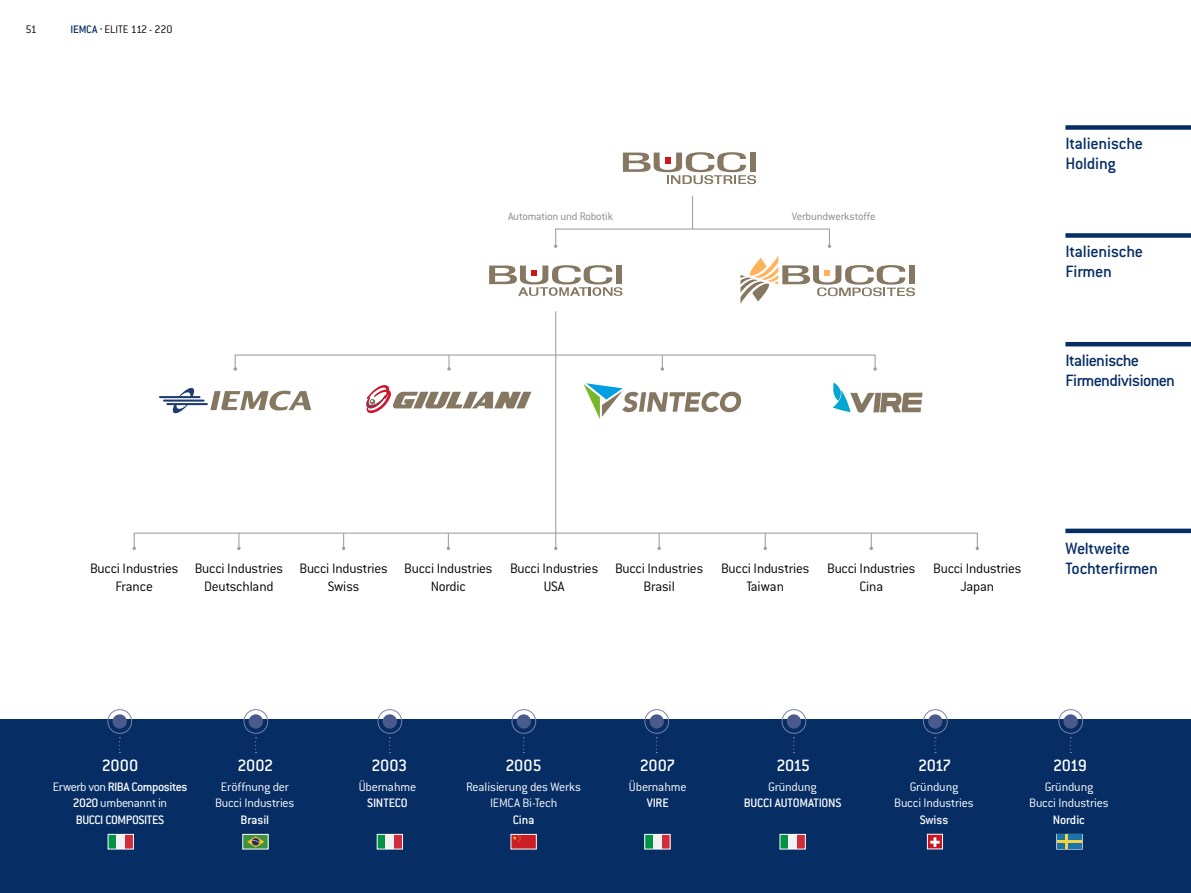
<style>
.page{position:relative;width:1191px;height:893px;background:#fff}
.page>*{position:absolute;margin:0;border:0;box-sizing:border-box;transform-origin:0 0}
.t1{font:500 18px "Conduit ITC";letter-spacing:-.02em;color:#062d64}
.t2{font:500 18px "Conduit ITC";letter-spacing:-.03em;color:#fff}
.t3{font:300 15px/18px "Conduit ITC";letter-spacing:-.015em;color:#000;text-align:center}
.t4{font:300 13.5px "Conduit ITC";letter-spacing:-.015em;color:#fff}
.t5{font:500 13.5px "Conduit ITC";letter-spacing:-.02em;color:#fff}
.t6{font:300 12px "Conduit ITC";letter-spacing:-.015em;color:#878787}
.t7{font:300 12px "Conduit ITC";letter-spacing:-.015em;color:#000}
.s1{font-weight:500;color:#062d64}
.s2{font-family:"Myriad Pro";font-weight:400;font-style:italic}
.s3{font-weight:300}
.s4{font-weight:500}
</style>
<div class="page">
<div style="left:0;top:719px;width:1191px;height:174px;background:#062d64"></div>
<hr style="left:692px;top:196px;width:1px;height:33px;background:#9d9d9c">
<hr style="left:555px;top:311px;width:1px;height:236px;background:#9d9d9c">
<svg style="left:132px;top:532px;width:847px;height:18px"></svg>
<svg style="left:554px;top:228px;width:277px;height:20px"></svg>
<svg style="left:233px;top:354px;width:643px;height:17px"></svg>
<svg style="left:623px;top:152px;width:133px;height:32px"></svg>
<svg style="left:159px;top:388px;width:152px;height:25px"></svg>
<svg style="left:366px;top:385px;width:165px;height:28px"></svg>
<svg style="left:583px;top:383px;width:158px;height:36px"></svg>
<svg style="left:833px;top:382px;width:89px;height:31px"></svg>
<svg style="left:489px;top:265px;width:133px;height:31px"></svg>
<svg style="left:740px;top:256px;width:175px;height:48px"></svg>
<div style="left:1065px;top:125px;width:126px;height:5px;background:#062d64"></div>
<div style="left:1065px;top:233px;width:126px;height:5px;background:#062d64"></div>
<hr style="left:1065px;top:342px;width:126px;height:4px;background:#062d64">
<hr style="left:1065px;top:529px;width:126px;height:4px;background:#062d64">
<div style="left:249px;top:714px;width:14px;height:15px;background:#495a8c;border-radius:50%"></div>
<div style="left:243px;top:709px;width:25px;height:25px;border:1px solid #7881ab;border-radius:50%"></div>
<svg style="left:242px;top:834px;width:27px;height:16px"></svg>
<div style="left:516px;top:714px;width:15px;height:15px;background:#495a8c;border-radius:50%"></div>
<div style="left:511px;top:709px;width:25px;height:25px;border:1px solid #7881ab;border-radius:50%"></div>
<svg style="left:510px;top:834px;width:27px;height:16px"></svg>
<div style="left:112px;top:714px;width:15px;height:15px;background:#495a8c;border-radius:50%"></div>
<div style="left:107px;top:709px;width:25px;height:25px;border:1px solid #7881ab;border-radius:50%"></div>
<svg style="left:107px;top:834px;width:27px;height:16px"></svg>
<div style="left:382px;top:714px;width:15px;height:15px;background:#495a8c;border-radius:50%"></div>
<div style="left:377px;top:709px;width:25px;height:25px;border:1px solid #7881ab;border-radius:50%"></div>
<svg style="left:376px;top:834px;width:27px;height:16px"></svg>
<div style="left:649px;top:714px;width:15px;height:15px;background:#495a8c;border-radius:50%"></div>
<div style="left:644px;top:709px;width:25px;height:25px;border:1px solid #7881ab;border-radius:50%"></div>
<svg style="left:644px;top:834px;width:26px;height:16px"></svg>
<div style="left:786px;top:714px;width:15px;height:15px;background:#495a8c;border-radius:50%"></div>
<div style="left:781px;top:709px;width:25px;height:25px;border:1px solid #7881ab;border-radius:50%"></div>
<svg style="left:779px;top:834px;width:27px;height:16px"></svg>
<div style="left:1063px;top:714px;width:14px;height:15px;background:#495a8c;border-radius:50%"></div>
<div style="left:1058px;top:709px;width:25px;height:25px;border:1px solid #7881ab;border-radius:50%"></div>
<svg style="left:1056px;top:834px;width:26px;height:16px"></svg>
<div style="left:1057px;top:835px;width:24px;height:14px;background:#1b73ab"></div>
<hr style="left:1064px;top:835px;width:3px;height:14px;background:#f7d23f">
<hr style="left:1057px;top:840px;width:24px;height:3px;background:#f7d23f">
<div style="left:928px;top:714px;width:14px;height:15px;background:#495a8c;border-radius:50%"></div>
<div style="left:923px;top:709px;width:24px;height:25px;border:1px solid #7881ab;border-radius:50%"></div>
<svg style="left:934px;top:737px;width:2px;height:16px"></svg>
<svg style="left:926px;top:834px;width:17px;height:15px"></svg>
<p class="t7" style="left:26px;top:23px;width:13px">51</p>
<p class="t7" style="left:71px;top:23px;width:103px"><span class="s1">IEMCA</span> <span class="s2">·</span> ELITE 112 - 220</p>
<p class="t6" style="left:508px;top:210px;width:107px">Automation und Robotik</p>
<p class="t6" style="left:792px;top:209px;width:85px">Verbundwerkstoffe</p>
<p class="t1" style="left:1065px;top:134px;width:79px">Italienische</p>
<p class="t1" style="left:1065px;top:153px;width:52px">Holding</p>
<p class="t1" style="left:1065px;top:242px;width:79px">Italienische</p>
<p class="t1" style="left:1065px;top:261px;width:48px">Firmen</p>
<p class="t1" style="left:1065px;top:350px;width:75px">Italienische</p>
<p class="t1" style="left:1065px;top:370px;width:111px">Firmendivisionen</p>
<p class="t3" style="left:90px;top:559px;width:90px">Bucci Industries</p>
<p class="t3" style="left:115px;top:577px;width:39px">France</p>
<p class="t3" style="left:195px;top:559px;width:90px">Bucci Industries</p>
<p class="t3" style="left:204px;top:577px;width:71px">Deutschland</p>
<p class="t3" style="left:299px;top:559px;width:90px">Bucci Industries</p>
<p class="t3" style="left:328px;top:577px;width:33px">Swiss</p>
<p class="t3" style="left:404px;top:559px;width:90px">Bucci Industries</p>
<p class="t3" style="left:431px;top:577px;width:37px">Nordic</p>
<p class="t3" style="left:510px;top:559px;width:90px">Bucci Industries</p>
<p class="t3" style="left:544px;top:577px;width:22px">USA</p>
<p class="t3" style="left:615px;top:559px;width:90px">Bucci Industries<br>Brasil</p>
<p class="t3" style="left:827px;top:559px;width:90px">Bucci Industries<br>Cina</p>
<p class="t3" style="left:721px;top:559px;width:90px">Bucci Industries</p>
<p class="t3" style="left:746px;top:577px;width:39px">Taiwan</p>
<p class="t3" style="left:933px;top:559px;width:90px">Bucci Industries</p>
<p class="t3" style="left:960px;top:577px;width:35px">Japan</p>
<p class="t1" style="left:1065px;top:539px;width:66px">Weltweite</p>
<p class="t1" style="left:1065px;top:558px;width:94px">Tochterfirmen</p>
<p class="t2" style="left:102px;top:755px;width:38px">2000</p>
<p class="t2" style="left:237px;top:755px;width:37px">2002</p>
<p class="t2" style="left:371px;top:755px;width:37px">2003</p>
<p class="t2" style="left:505px;top:755px;width:38px">2005</p>
<p class="t2" style="left:639px;top:755px;width:37px">2007</p>
<p class="t2" style="left:776px;top:755px;width:35px">2015</p>
<p class="t2" style="left:918px;top:755px;width:35px">2017</p>
<p class="t2" style="left:1053px;top:755px;width:35px">2019</p>
<p class="t5" style="left:53px;top:779px;width:136px"><span class="s3">Erwerb von</span> RIBA Composites</p>
<p class="t4" style="left:73px;top:796px;width:96px"><span class="s4">2020</span> umbenannt in</p>
<p class="t5" style="left:76px;top:812px;width:90px">BUCCI COMPOSITES</p>
<p class="t4" style="left:221px;top:780px;width:69px">Eröffnung der</p>
<p class="t4" style="left:215px;top:796px;width:81px">Bucci Industries</p>
<p class="t5" style="left:240px;top:812px;width:30px">Brasil</p>
<p class="t4" style="left:359px;top:780px;width:59px">Übernahme</p>
<p class="t5" style="left:367px;top:795px;width:42px">SINTECO</p>
<p class="t4" style="left:466px;top:780px;width:116px">Realisierung des Werks</p>
<p class="t4" style="left:490px;top:796px;width:69px">IEMCA Bi-Tech</p>
<p class="t5" style="left:513px;top:812px;width:23px">Cina</p>
<p class="t4" style="left:629px;top:780px;width:59px">Übernahme</p>
<p class="t5" style="left:646px;top:795px;width:24px">VIRE</p>
<p class="t4" style="left:768px;top:780px;width:50px">Gründung</p>
<p class="t5" style="left:743px;top:795px;width:99px">BUCCI AUTOMATIONS</p>
<p class="t4" style="left:909px;top:780px;width:50px">Gründung</p>
<p class="t4" style="left:894px;top:796px;width:81px">Bucci Industries</p>
<p class="t5" style="left:919px;top:812px;width:30px">Swiss</p>
<p class="t4" style="left:1044px;top:780px;width:50px">Gründung</p>
<p class="t4" style="left:1029px;top:796px;width:81px">Bucci Industries</p>
<p class="t5" style="left:1053px;top:812px;width:34px">Nordic</p>
</div>
